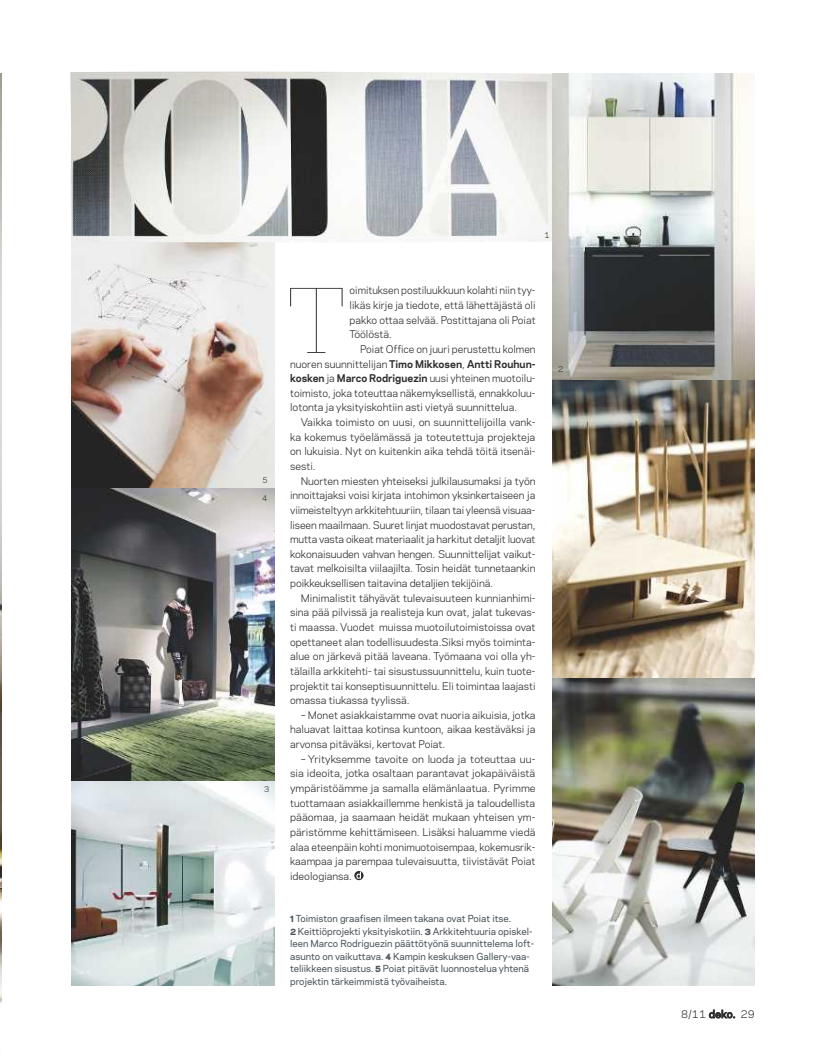
<style>
.page{position:relative;width:815px;height:1053px;background:#fff}
.page>*{position:absolute;margin:0;border:0;box-sizing:border-box;transform-origin:0 0}
.t1{font:100 100px "Lounge";color:#2e2e2d}
.t2{font:10px/14.6px "Galaxie Polaris";color:#2e2e2d;text-align:justify}
.t3{font:500 9.12px/12.5px "Galaxie Polaris";color:#50595e}
.t4{font:7.5px "Galaxie Polaris";color:#2e2e2d}
.s1{font-weight:700}
.s2{font-weight:800;font-size:8.12px}
.s3{font-weight:500}
</style>
<div class="page">
<img style="left:71px;top:242px;width:204px;height:264px">
<img style="left:70px;top:72px;width:483px;height:170px">
<img style="left:553px;top:379px;width:202px;height:300px">
<img style="left:0;top:73px;width:1px;height:931px">
<svg style="left:709px;top:1009px;width:26px;height:9px"></svg>
<img style="left:553px;top:679px;width:202px;height:305px">
<img style="left:71px;top:488px;width:203px;height:293px">
<img style="left:553px;top:73px;width:202px;height:306px">
<img style="left:71px;top:781px;width:203px;height:204px">
<svg style="left:354px;top:870px;width:10px;height:10px"></svg>
<svg style="left:356px;top:871px;width:5px;height:7px"></svg>
<p class="t4" style="left:263px;top:474px;width:7px">5</p>
<p class="t4" style="left:262px;top:492px;width:7px">4</p>
<p class="t4" style="left:264px;top:783px;width:7px">3</p>
<p class="t4" style="left:544px;top:229px;width:7px">1</p>
<h1 class="t1" style="left:287px;top:275px;width:60px">T</h1>
<p class="t2" style="left:350px;top:283px;width:187px">oimituksen postiluukkuun kolahti niin tyy&shy;likäs kirje ja tiedote, että lähettäjästä oli pakko ottaa selvää. Postittajana oli Poiat Töölöstä.</p>
<p class="t2" style="left:290px;top:341px;width:247px;text-indent:70px">Poiat Office on juuri perustettu kolmen nuoren suunnittelijan <span class="s1">Timo Mikkosen</span>, <span class="s1">Antti Rouhun&shy;kosken</span> ja <span class="s1">Marco Rodriguezin</span> uusi yhteinen muotoilu&shy;toimisto, joka toteuttaa näkemyksellistä, ennakkoluu&shy;lotonta ja yksityiskohtiin asti vietyä suunnittelua.</p>
<p class="t2" style="left:290px;top:414px;width:247px;text-indent:11px">Vaikka toimisto on uusi, on suunnittelijoilla vank&shy;ka kokemus työelämässä ja toteutettuja projekteja on lukuisia. Nyt on kuitenkin aika tehdä töitä itsenäi&shy;sesti.</p>
<p class="t2" style="left:290px;top:473px;width:247px;text-indent:11px">Nuorten miesten yhteiseksi julkilausumaksi ja työn innoittajaksi voisi kirjata intohimon yksinkertaiseen ja viimeisteltyyn arkkitehtuuriin, tilaan tai yleensä visuaa&shy;liseen maailmaan. Suuret linjat muodostavat perustan, mutta vasta oikeat materiaalit ja harkitut detaljit luovat kokonaisuuden vahvan hengen. Suunnittelijat vaikut&shy;tavat melkoisilta viilaajilta. Tosin heidät tunnetaankin poikkeuksellisen taitavina detaljien tekijöinä.</p>
<p class="t2" style="left:290px;top:590px;width:247px;text-indent:11px">Minimalistit tähyävät tulevaisuuteen kunnianhimi&shy;sina pää pilvissä ja realisteja kun ovat, jalat tukevas&shy;ti maassa. Vuodet muissa muotoilutoimistoissa ovat opettaneet alan todellisuudesta.Siksi myös toiminta&shy;alue on järkevä pitää laveana. Työmaana voi olla yh&shy;tälailla arkkitehti- tai sisustussuunnittelu, kuin tuote&shy;projektit tai konseptisuunnittelu. Eli toimintaa laajasti omassa tiukassa tyylissä.</p>
<p class="t2" style="left:290px;top:707px;width:247px;text-indent:11px">– Monet asiakkaistamme ovat nuoria aikuisia, jotka haluavat laittaa kotinsa kuntoon, aikaa kestäväksi ja arvonsa pitäväksi, kertovat Poiat.</p>
<p class="t2" style="left:290px;top:751px;width:247px;text-indent:11px">– Yrityksemme tavoite on luoda ja toteuttaa uu&shy;sia ideoita, jotka osaltaan parantavat jokapäiväistä ympäristöämme ja samalla elämänlaatua. Pyrimme tuottamaan asiakkaillemme henkistä ja taloudellista pääomaa, ja saamaan heidät mukaan yhteisen ym&shy;päristömme kehittämiseen. Lisäksi haluamme viedä alaa eteenpäin kohti monimuotoisempaa, kokemusrik&shy;kaampaa ja parempaa tulevaisuutta, tiivistävät Poiat ideologiansa.</p>
<p class="t3" style="left:290px;top:911px;width:245px"><span class="s2">1</span> Toimiston graafisen ilmeen takana ovat Poiat itse.<br><span class="s2">2</span> Keittiöprojekti yksityiskotiin. <span class="s2">3</span> Arkkitehtuuria opiskel&shy;leen Marco Rodriguezin päättötyönä suunnittelema loft&shy;asunto on vaikuttava. <span class="s2">4</span> Kampin keskuksen Gallery-vaa&shy;teliikkeen sisustus. <span class="s2">5</span> Poiat pitävät luonnostelua yhtenä projektin tärkeimmistä työvaiheista.</p>
<p class="t4" style="left:558px;top:363px;width:7px">2</p>
<p class="t2" style="left:681px;top:1006px;width:75px">8/11 <span class="s3">deko.</span> 29</p>
</div>
